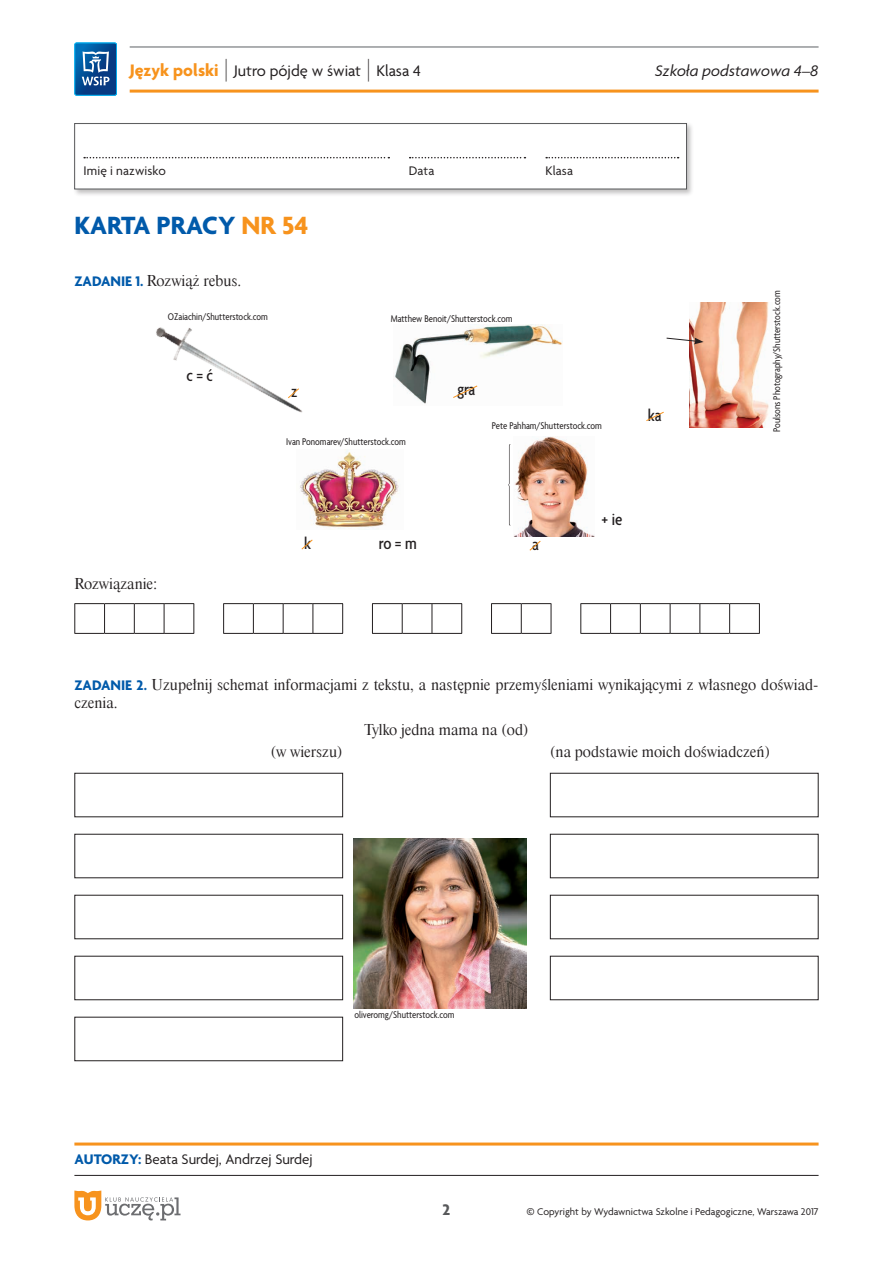
<style>
.page{position:relative;width:893px;height:1263px;background:#fff}
.page>*{position:absolute;margin:0;border:0;box-sizing:border-box;transform-origin:0 0}
._008_SCENARIUSZE_lek{font:700 27px "Agenda Pl";color:#015aaa}
.t1{font:500 condensed 18px "Agenda Pl";color:#231f20}
.t2{font:16.5px "Agenda Pl";color:#231f20}
.t3{font:italic 16.5px "Agenda Pl";color:#231f20}
.t4{font:700 16.5px "Agenda Pl";color:#57585a}
.Karty_Zadanie{font:15px/18px "Dutch 801 Hd EU";color:#231f20}
.Karty_Zadanie_dalej{font:15px "Dutch 801 Hd EU";color:#231f20}
.t5{font:15px "Agenda Pl";color:#231f20}
.t6{font:13.5px "Agenda Pl";letter-spacing:.01em;color:#231f20}
.t7{font:condensed 10.5px "Agenda Pl";color:#231f20}
.t8{font:10.5px "Agenda Pl";color:#231f20}
.s1{font-weight:700;font-size:18px;color:#f7931d}
.s2{font-weight:100;font-size:24px}
.s3{color:#f7931d}
.s4{font-family:"Agenda Pl";font-weight:700;color:#015aaa}
.s5{font-weight:700;color:#015aaa}
.s6{font-size:13.5px}
</style>
<div class="page">
<hr style="left:130px;top:46px;width:689px;height:2px;background:#939598">
<hr style="left:130px;top:90px;width:689px;height:3px;background:#f7931d">
<svg style="left:74px;top:43px;width:43px;height:53px;background:#296ca9"></svg>
<hr style="left:74px;top:1142px;width:745px;height:3px;background:#f7931d">
<hr style="left:74px;top:1175px;width:745px;height:1px;background:#231f20">
<svg style="left:74px;top:1190px;width:107px;height:30px"></svg>
<div style="left:73px;top:122px;width:621px;height:75px;background:#231f20;opacity:.29"></div>
<div style="left:75px;top:124px;width:611px;height:65px;background:#fff"></div>
<svg style="left:84px;top:157px;width:305px;height:1px"></svg>
<svg style="left:410px;top:157px;width:115px;height:1px"></svg>
<svg style="left:546px;top:157px;width:133px;height:1px"></svg>
<div style="left:74px;top:123px;width:613px;height:66px;border:1px solid #57585a"></div>
<img style="left:156px;top:327px;width:147px;height:86px">
<img style="left:689px;top:302px;width:80px;height:125px">
<img style="left:300px;top:449px;width:99px;height:81px">
<img style="left:395px;top:324px;width:167px;height:80px">
<img style="left:514px;top:436px;width:80px;height:100px">
<svg style="left:287px;top:388px;width:13px;height:11px"></svg>
<svg style="left:301px;top:539px;width:12px;height:11px"></svg>
<svg style="left:529px;top:541px;width:12px;height:10px"></svg>
<svg style="left:452px;top:385px;width:26px;height:13px"></svg>
<svg style="left:646px;top:411px;width:18px;height:10px"></svg>
<svg style="left:666px;top:337px;width:38px;height:7px"></svg>
<svg style="left:508px;top:444px;width:2px;height:81px"></svg>
<hr style="left:74px;top:603px;width:31px;height:1px;background:#231f20">
<svg style="left:74px;top:604px;width:1px;height:29px"></svg>
<hr style="left:134px;top:603px;width:30px;height:1px;background:#231f20">
<hr style="left:164px;top:603px;width:30px;height:1px;background:#231f20">
<svg style="left:164px;top:604px;width:1px;height:29px"></svg>
<svg style="left:193px;top:604px;width:1px;height:29px"></svg>
<hr style="left:74px;top:633px;width:31px;height:1px;background:#231f20">
<svg style="left:104px;top:603px;width:31px;height:31px"></svg>
<hr style="left:134px;top:633px;width:30px;height:1px;background:#231f20">
<hr style="left:164px;top:633px;width:30px;height:1px;background:#231f20">
<hr style="left:223px;top:603px;width:30px;height:1px;background:#231f20">
<svg style="left:223px;top:604px;width:1px;height:29px"></svg>
<hr style="left:253px;top:603px;width:30px;height:1px;background:#231f20">
<svg style="left:253px;top:604px;width:1px;height:29px"></svg>
<hr style="left:283px;top:603px;width:30px;height:1px;background:#231f20">
<svg style="left:283px;top:604px;width:1px;height:29px"></svg>
<hr style="left:313px;top:603px;width:30px;height:1px;background:#231f20">
<svg style="left:313px;top:604px;width:1px;height:29px"></svg>
<svg style="left:342px;top:604px;width:1px;height:29px"></svg>
<hr style="left:223px;top:633px;width:30px;height:1px;background:#231f20">
<hr style="left:253px;top:633px;width:30px;height:1px;background:#231f20">
<hr style="left:283px;top:633px;width:30px;height:1px;background:#231f20">
<hr style="left:313px;top:633px;width:30px;height:1px;background:#231f20">
<hr style="left:372px;top:603px;width:30px;height:1px;background:#231f20">
<svg style="left:372px;top:604px;width:1px;height:29px"></svg>
<hr style="left:402px;top:603px;width:30px;height:1px;background:#231f20">
<svg style="left:402px;top:604px;width:1px;height:29px"></svg>
<hr style="left:432px;top:603px;width:30px;height:1px;background:#231f20">
<svg style="left:432px;top:604px;width:1px;height:29px"></svg>
<svg style="left:461px;top:604px;width:1px;height:29px"></svg>
<hr style="left:372px;top:633px;width:30px;height:1px;background:#231f20">
<hr style="left:402px;top:633px;width:30px;height:1px;background:#231f20">
<hr style="left:432px;top:633px;width:30px;height:1px;background:#231f20">
<hr style="left:491px;top:603px;width:30px;height:1px;background:#231f20">
<svg style="left:491px;top:604px;width:1px;height:29px"></svg>
<hr style="left:521px;top:603px;width:30px;height:1px;background:#231f20">
<svg style="left:521px;top:604px;width:1px;height:29px"></svg>
<svg style="left:551px;top:604px;width:1px;height:29px"></svg>
<hr style="left:491px;top:633px;width:30px;height:1px;background:#231f20">
<hr style="left:521px;top:633px;width:30px;height:1px;background:#231f20">
<hr style="left:580px;top:603px;width:31px;height:1px;background:#231f20">
<svg style="left:580px;top:604px;width:1px;height:29px"></svg>
<hr style="left:640px;top:603px;width:30px;height:1px;background:#231f20">
<hr style="left:670px;top:603px;width:30px;height:1px;background:#231f20">
<svg style="left:670px;top:604px;width:1px;height:29px"></svg>
<hr style="left:700px;top:603px;width:30px;height:1px;background:#231f20">
<svg style="left:699px;top:604px;width:1px;height:29px"></svg>
<hr style="left:730px;top:603px;width:30px;height:1px;background:#231f20">
<svg style="left:729px;top:604px;width:1px;height:29px"></svg>
<svg style="left:759px;top:604px;width:1px;height:29px"></svg>
<hr style="left:580px;top:633px;width:31px;height:1px;background:#231f20">
<svg style="left:610px;top:603px;width:31px;height:31px"></svg>
<hr style="left:640px;top:633px;width:30px;height:1px;background:#231f20">
<hr style="left:670px;top:633px;width:30px;height:1px;background:#231f20">
<hr style="left:700px;top:633px;width:30px;height:1px;background:#231f20">
<hr style="left:730px;top:633px;width:30px;height:1px;background:#231f20">
<img style="left:354px;top:838px;width:172px;height:170px">
<div style="left:74px;top:773px;width:269px;height:44px;border:1px solid #231f20"></div>
<div style="left:74px;top:834px;width:269px;height:44px;border:1px solid #231f20"></div>
<div style="left:74px;top:1017px;width:269px;height:44px;border:1px solid #231f20"></div>
<div style="left:550px;top:773px;width:269px;height:44px;border:1px solid #231f20"></div>
<div style="left:550px;top:834px;width:269px;height:44px;border:1px solid #231f20"></div>
<h3 class="t2" style="left:130px;top:61px;width:293px"><span class="s1">Język polski</span> <span class="s2">|</span> Jutro pójdę w świat <span class="s2">|</span> Klasa 4</h3>
<h3 class="t3" style="left:655px;top:61px;width:165px">Szkoła podstawowa 4–8</h3>
<p class="t6" style="left:83px;top:163px;width:84px">Imię i nazwisko</p>
<p class="t6" style="left:409px;top:163px;width:27px">Data</p>
<p class="t6" style="left:545px;top:163px;width:29px">Klasa</p>
<p class="_008_SCENARIUSZE_lek" style="left:74px;top:209px;width:236px">KARTA PRACY <span class="s3">NR 54</span></p>
<p class="Karty_Zadanie" style="left:74px;top:272px;width:168px"><span class="s4">ZADANIE 1.</span> Rozwiąż rebus.</p>
<p class="t7" style="left:168px;top:311px;width:101px">OZaiachin/Shutterstock.com</p>
<p class="t1" style="left:187px;top:365px;width:28px">c= ć</p>
<p class="t1" style="left:291px;top:381px;width:8px">z</p>
<p class="t7" style="left:391px;top:313px;width:123px">Matthew Benoit/Shutterstock.com</p>
<p class="t1" style="left:457px;top:378px;width:20px">gra</p>
<p class="t7" style="left:492px;top:420px;width:111px">Pete Pahham/Shutterstock.com</p>
<p class="t7" style="left:286px;top:435px;width:121px">Ivan Ponomarev/Shutterstock.com</p>
<p class="t1" style="left:648px;top:404px;width:15px">ka</p>
<p class="Karty_Zadanie_dalej" style="left:74px;top:575px;width:85px">Rozwiązanie:</p>
<p class="t1" style="left:304px;top:532px;width:8px">k</p>
<p class="t1" style="left:532px;top:533px;width:8px">a</p>
<p class="t1" style="left:379px;top:532px;width:39px">ro = m</p>
<p class="t1" style="left:602px;top:509px;width:22px">+ ie</p>
<p class="t7" style="left:771px;top:432px;width:143px;rotate:-90deg">Poulsons Photography/Shutterstock.com</p>
<p class="Karty_Zadanie" style="left:74px;top:676px;width:746px"><span class="s4">ZADANIE 2.</span> Uzupełnij schemat informacjami z tekstu, a następnie przemyśleniami wynikającymi z własnego doświad&shy;czenia.</p>
<p class="Karty_Zadanie_dalej" style="left:364px;top:720px;width:166px">Tylko jedna mama na (od)</p>
<p class="Karty_Zadanie_dalej" style="left:271px;top:742px;width:74px">(w wierszu)</p>
<p class="Karty_Zadanie_dalej" style="left:550px;top:742px;width:222px">(na podstawie moich doświadczeń)</p>
<p class="t7" style="left:354px;top:1009px;width:102px">oliveromg/Shutterstock.com</p>
<h3 class="t5" style="left:74px;top:1150px;width:240px"><span class="s5">AUTORZY:</span> Beata Surdej, Andrzej Surdej</h3>
<h3 class="t4" style="left:443px;top:1200px;width:9px">2</h3>
<p class="t8" style="left:526px;top:1206px;width:294px"><span class="s6">©</span> Copyright by Wydawnictwa Szkolne i Pedagogiczne, Warszawa 2017</p>
</div>
